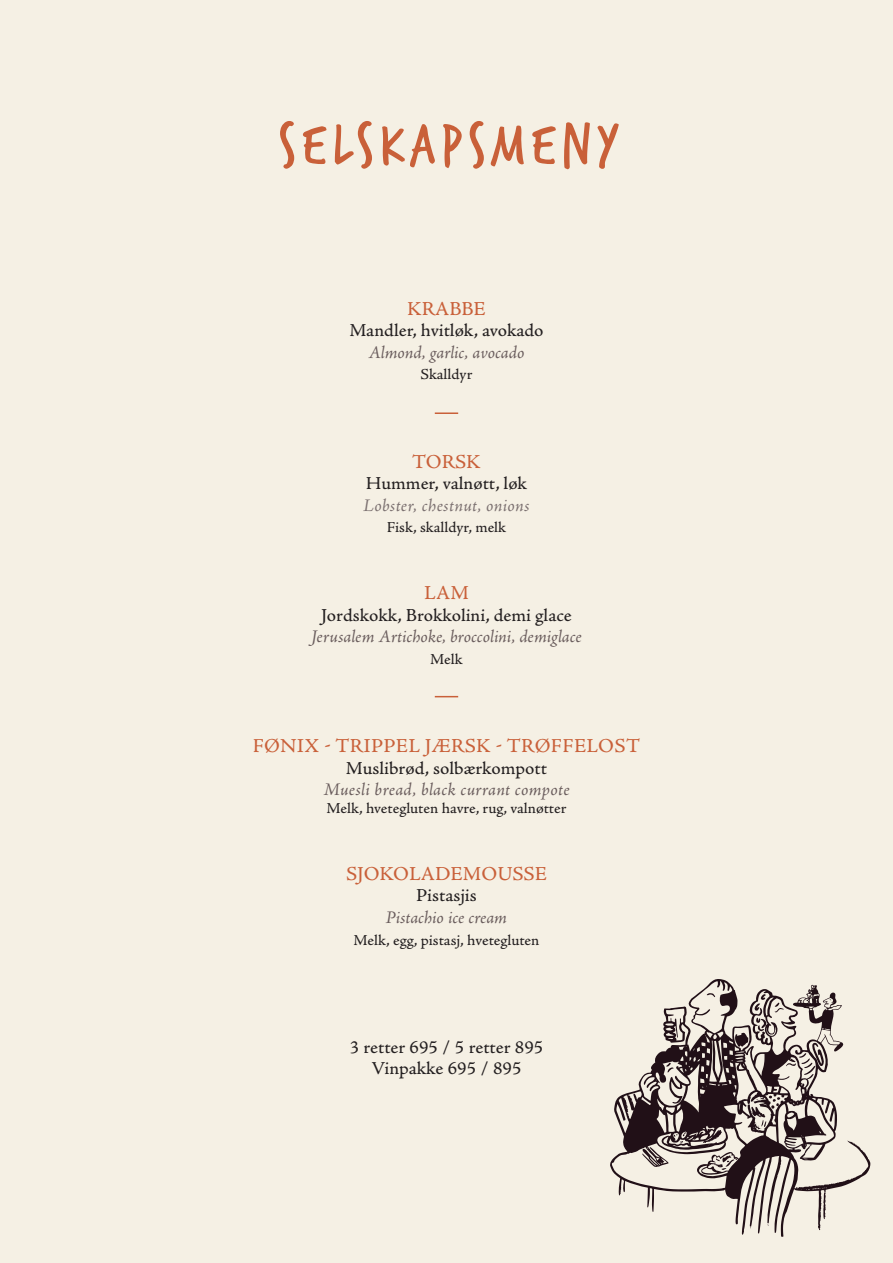
<style>
.page{position:relative;width:893px;height:1263px;background:#f5f0e4}
.page>*{position:absolute;margin:0;border:0;box-sizing:border-box;transform-origin:0 0}
.t1{font:63px "Verveine";letter-spacing:.07em;color:#c96039}
.t2{font:19.5px "Adobe Jenson Pro Capt";letter-spacing:.01em;color:#c96039}
.t3{font:18px/21.6px "Adobe Jenson Pro Capt";color:#231f20;text-align:center}
.t4{font:italic 18px "Adobe Jenson Pro";color:#695c5c}
.t5{font:italic 18px "Adobe Jenson Pro";letter-spacing:.015em;color:#7b7070}
.t6{font:15px "Adobe Jenson Pro Capt";color:#231f20}
</style>
<div class="page">
<svg style="left:610px;top:979px;width:260px;height:258px"></svg>
<svg style="left:823px;top:1192px;width:3px;height:27px"></svg>
<svg style="left:707px;top:993px;width:8px;height:4px"></svg>
<svg style="left:775px;top:1002px;width:9px;height:10px"></svg>
<svg style="left:666px;top:1062px;width:8px;height:10px"></svg>
<svg style="left:754px;top:994px;width:12px;height:17px"></svg>
<svg style="left:756px;top:1017px;width:11px;height:14px"></svg>
<svg style="left:716px;top:1155px;width:18px;height:15px"></svg>
<svg style="left:786px;top:1042px;width:38px;height:33px"></svg>
<svg style="left:751px;top:1095px;width:29px;height:35px"></svg>
<svg style="left:735px;top:1033px;width:13px;height:14px"></svg>
<svg style="left:673px;top:1132px;width:13px;height:11px"></svg>
<svg style="left:435px;top:696px;width:23px;height:1px"></svg>
<hr style="left:435px;top:412px;width:23px;height:2px;background:#c96039">
<h1 class="t1" style="left:277px;top:101px;width:342px">SELSKAPSMENY</h1>
<p class="t2" style="left:407px;top:297px;width:80px">KRABBE</p>
<p class="t3" style="left:349px;top:320px;width:196px">Mandler, hvitløk, avokado</p>
<p class="t4" style="left:369px;top:342px;width:157px">Almond, garlic, avocado</p>
<p class="t6" style="left:420px;top:366px;width:54px">Skalldyr</p>
<p class="t2" style="left:412px;top:450px;width:70px">TORSK</p>
<p class="t3" style="left:366px;top:473px;width:163px">Hummer, valnøtt, løk</p>
<p class="t5" style="left:363px;top:495px;width:168px">Lobster, chestnut, onions</p>
<p class="t6" style="left:387px;top:519px;width:121px">Fisk, skalldyr, melk</p>
<p class="t2" style="left:424px;top:581px;width:46px">LAM</p>
<p class="t3" style="left:321px;top:605px;width:252px">Jordskokk, Brokkolini, demi glace</p>
<p class="t4" style="left:311px;top:626px;width:272px">Jerusalem Artichoke, broccolini, demiglace</p>
<p class="t6" style="left:430px;top:650px;width:34px">Melk</p>
<p class="t2" style="left:253px;top:734px;width:389px">FØNIX - TRIPPEL JÆRSK - TRØFFELOST</p>
<p class="t3" style="left:346px;top:758px;width:203px">Muslibrød, solbærkompott</p>
<p class="t4" style="left:323px;top:779px;width:248px">Muesli bread, black currant compote</p>
<p class="t6" style="left:326px;top:799px;width:241px">Melk, hvetegluten havre, rug, valnøtter</p>
<p class="t2" style="left:346px;top:862px;width:202px">SJOKOLADEMOUSSE</p>
<p class="t3" style="left:416px;top:885px;width:62px">Pistasjis</p>
<p class="t4" style="left:386px;top:907px;width:123px">Pistachio ice cream</p>
<p class="t6" style="left:354px;top:931px;width:187px">Melk, egg, pistasj, hvetegluten</p>
<p class="t3" style="left:350px;top:1037px;width:195px">3 retter 695 / 5 retter 895<br>Vinpakke 695 / 895</p>
</div>
